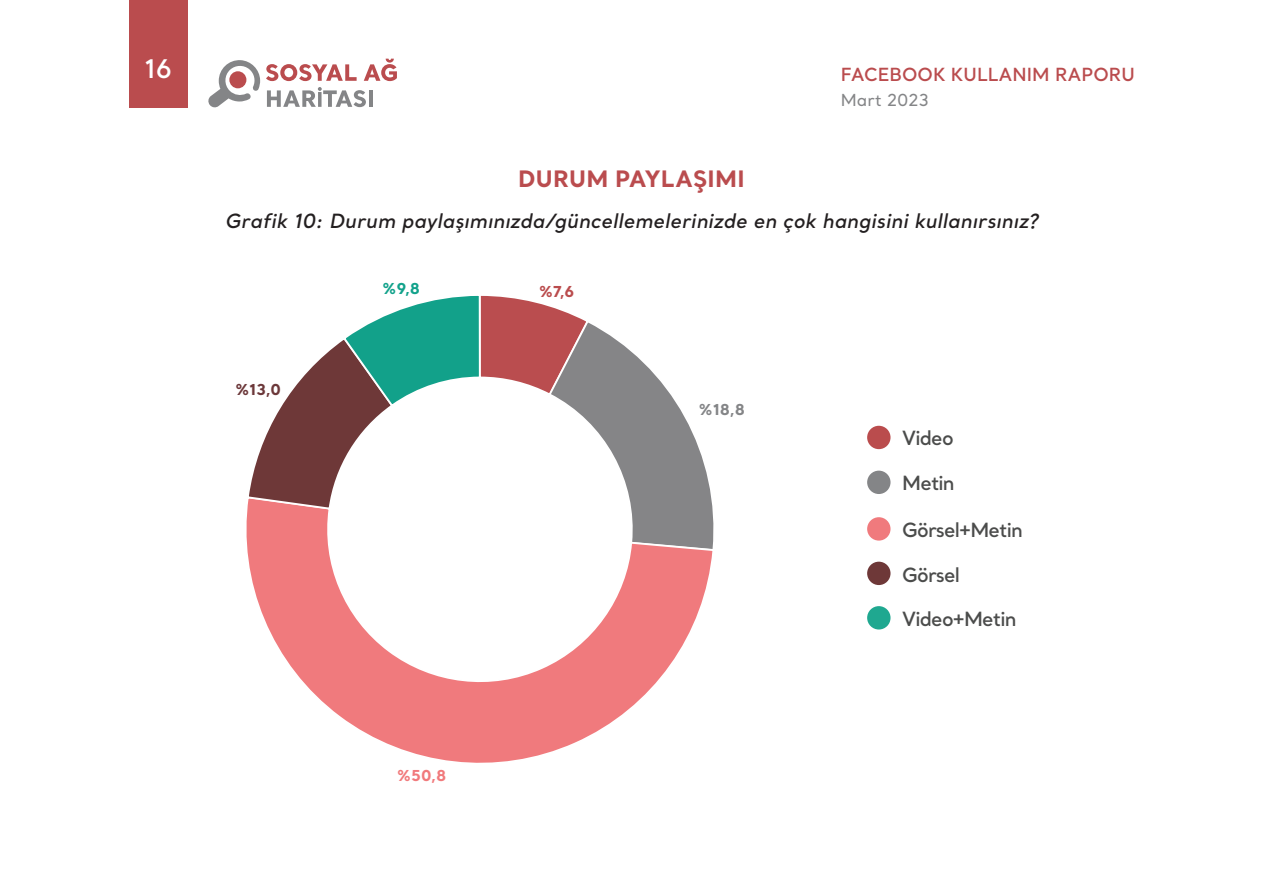
<style>
.page{position:relative;width:1263px;height:893px;background:#fff}
.page>*{position:absolute;margin:0;border:0;box-sizing:border-box;transform-origin:0 0}
.t1{font:600 25.5px "Santral";color:#fff}
.ANA_METIN{font:700 22.5px "Santral";letter-spacing:.01em;color:#ba4c4e}
.ANA_METIN-2{font:italic 600 19.5px "Santral";letter-spacing:.01em;color:#231f20}
.t2{font:600 19.5px "Santral";letter-spacing:-.04em;color:#4b4c4b}
.t3{font:600 18px "Santral";color:#ba4c4e}
.t4{font:500 16.5px "Santral";color:#848587}
.t5{font:700 15px "Santral";color:#848587}
.t6{font:700 15px "Santral";color:#f17a7c}
.t7{font:700 15px "Santral";color:#6c383a}
.t8{font:700 15px "Santral";color:#ba4c4d}
.t9{font:700 15px "Santral";color:#12a28b}
</style>
<div class="page">
<svg style="left:208px;top:60px;width:52px;height:48px"></svg>
<svg style="left:266px;top:64px;width:91px;height:17px"></svg>
<svg style="left:364px;top:59px;width:33px;height:22px"></svg>
<svg style="left:267px;top:87px;width:99px;height:20px"></svg>
<hr style="left:369px;top:90px;width:3px;height:17px;background:#848587">
<div style="left:130px;top:0;width:58px;height:107px;background:#ba4c4e"></div>
<div style="left:867px;top:562px;width:23px;height:23px;background:#6e3838;border-radius:50%"></div>
<div style="left:867px;top:606px;width:23px;height:23px;background:#1fa890;border-radius:50%"></div>
<div style="left:867px;top:517px;width:23px;height:24px;background:#f07a7d;border-radius:50%"></div>
<div style="left:867px;top:471px;width:23px;height:23px;background:#848587;border-radius:50%"></div>
<div style="left:867px;top:426px;width:23px;height:23px;background:#ba4c4d;border-radius:50%"></div>
<svg style="left:247px;top:552px;width:466px;height:211px"></svg>
<svg style="left:246px;top:295px;width:468px;height:257px"></svg>
<h1 class="t1" style="left:145px;top:52px;width:29px">16</h1>
<p class="t3" style="left:841px;top:62px;width:295px">FACEBOOK KULLANIM RAPORU</p>
<p class="t4" style="left:841px;top:90px;width:89px">Mart 2023</p>
<p class="ANA_METIN" style="left:518px;top:163px;width:228px">DURUM PAYLAŞIMI</p>
<p class="ANA_METIN-2" style="left:225px;top:208px;width:815px">Grafik 10: Durum paylaşımınızda/güncellemelerinizde en çok hangisini kullanırsınız?</p>
<p class="t7" style="left:235px;top:379px;width:47px">%13,0</p>
<p class="t9" style="left:382px;top:278px;width:39px">%9,8</p>
<p class="t8" style="left:539px;top:281px;width:37px">%7,6</p>
<p class="t5" style="left:699px;top:400px;width:48px">%18,8</p>
<p class="t2" style="left:902px;top:425px;width:53px">Video</p>
<p class="t2" style="left:902px;top:469px;width:54px">Metin</p>
<p class="t2" style="left:902px;top:517px;width:122px">Görsel+Metin</p>
<p class="t2" style="left:902px;top:562px;width:59px">Görsel</p>
<p class="t2" style="left:902px;top:606px;width:116px">Video+Metin</p>
<p class="t6" style="left:397px;top:765px;width:51px">%50,8</p>
</div>
